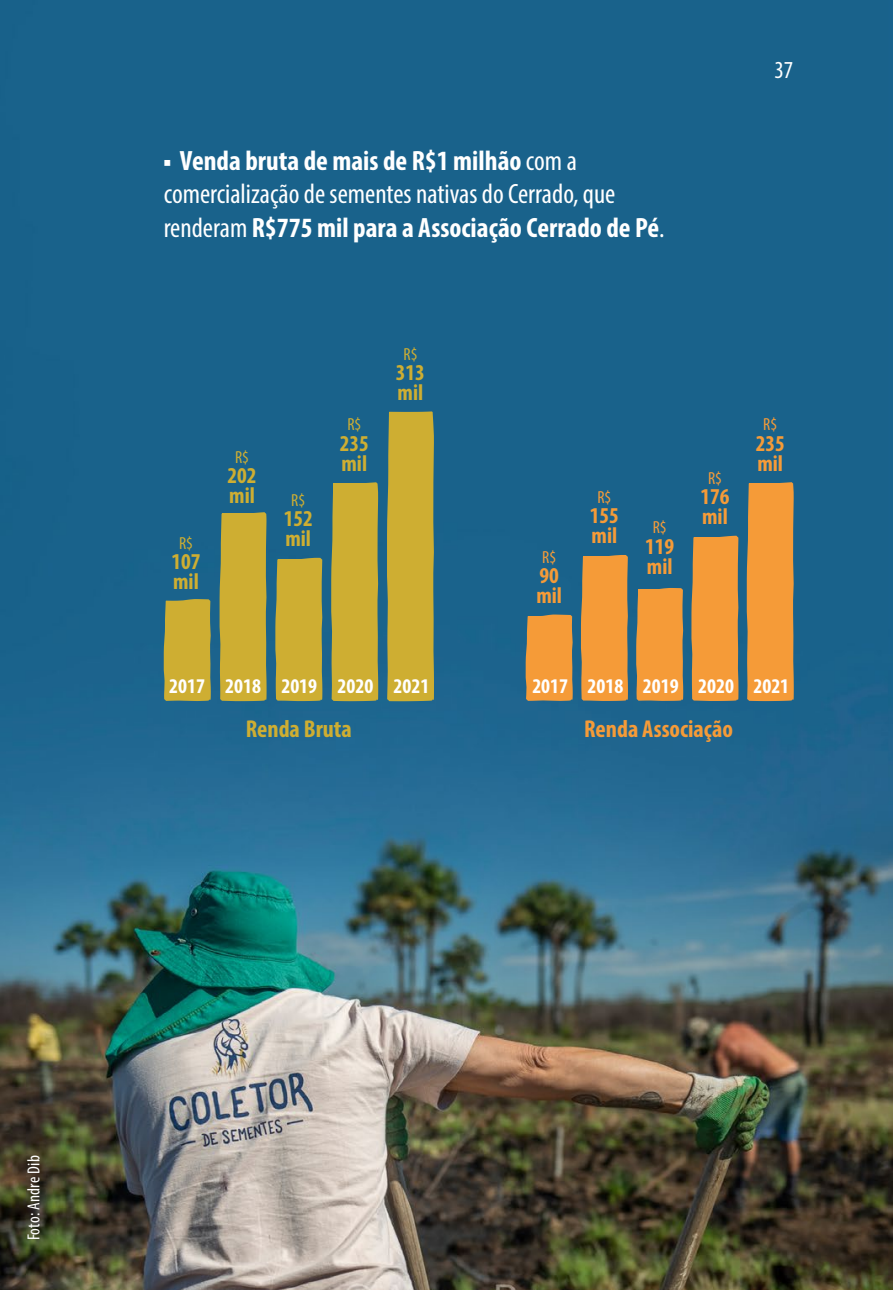
<style>
.page{position:relative;width:893px;height:1290px;background:#fff}
.page>*{position:absolute;margin:0;border:0;box-sizing:border-box;transform-origin:0 0}
.t1{font:700 condensed 28px/33.6px "Myriad Pro";color:#fff}
.t2{font:700 condensed 24.5px "Myriad Pro";color:#f59b38}
.t3{font:700 condensed 24.5px "Myriad Pro";color:#ceae32}
.t4{font:condensed 24.5px "Myriad Pro";color:#fff}
.t5{font:700 condensed 22.75px/20.1px "Myriad Pro";color:#ceae32}
.t6{font:700 condensed 22.75px/20.1px "Myriad Pro";color:#f59b38}
.t7{font:700 condensed 21px "Myriad Pro";color:#fff}
.t8{font:condensed 17.5px "Myriad Pro";letter-spacing:.01em;color:#fff}
.t9{font:condensed 17.5px "Myriad Pro";color:#ceae32}
.t10{font:condensed 17.5px "Myriad Pro";color:#f59b38}
.s1{font-family:"Akzid Grtsk Next";font-stretch:normal;font-size:24.5px}
.s2{font-weight:400}
</style>
<div class="page">
<img style="left:0;top:0;width:893px;height:1290px">
<svg style="left:162px;top:599px;width:50px;height:102px"></svg>
<svg style="left:218px;top:511px;width:49px;height:190px"></svg>
<svg style="left:275px;top:558px;width:49px;height:144px"></svg>
<svg style="left:331px;top:481px;width:48px;height:222px"></svg>
<svg style="left:385px;top:410px;width:49px;height:291px"></svg>
<svg style="left:525px;top:613px;width:48px;height:89px"></svg>
<svg style="left:581px;top:553px;width:47px;height:149px"></svg>
<svg style="left:636px;top:587px;width:47px;height:115px"></svg>
<svg style="left:690px;top:536px;width:50px;height:165px"></svg>
<div style="left:746px;top:481px;width:48px;height:222px;background:#f59b38"></div>
<p class="t1" style="left:164px;top:143px;width:502px"><span class="s1">•</span> Venda bruta de mais de R$1 milhão <span class="s2">com a comercialização de sementes nativas do Cerrado, que renderam</span> R$775 mil para a Associação Cerrado de Pé<span class="s2">.</span></p>
<p class="t4" style="left:774px;top:55px;width:20px">37</p>
<p class="t9" style="left:179px;top:532px;width:15px">R$</p>
<p class="t5" style="left:171px;top:551px;width:31px">107 mil</p>
<p class="t9" style="left:235px;top:446px;width:15px">R$</p>
<p class="t5" style="left:228px;top:465px;width:31px">202 mil</p>
<p class="t9" style="left:291px;top:489px;width:15px">R$</p>
<p class="t5" style="left:284px;top:508px;width:31px">152 mil</p>
<p class="t9" style="left:347px;top:414px;width:15px">R$</p>
<p class="t5" style="left:340px;top:432px;width:31px">235 mil</p>
<p class="t9" style="left:403px;top:344px;width:15px">R$</p>
<p class="t5" style="left:396px;top:362px;width:31px">313 mil</p>
<p class="t10" style="left:542px;top:546px;width:15px">R$</p>
<p class="t6" style="left:536px;top:565px;width:27px">90 mil</p>
<p class="t10" style="left:597px;top:486px;width:15px">R$</p>
<p class="t6" style="left:590px;top:505px;width:31px">155 mil</p>
<p class="t10" style="left:653px;top:516px;width:15px">R$</p>
<p class="t6" style="left:645px;top:536px;width:31px">119 mil</p>
<p class="t10" style="left:708px;top:467px;width:15px">R$</p>
<p class="t6" style="left:700px;top:486px;width:31px">176 mil</p>
<p class="t10" style="left:763px;top:414px;width:15px">R$</p>
<p class="t6" style="left:756px;top:432px;width:31px">235 mil</p>
<p class="t7" style="left:169px;top:673px;width:37px">2017</p>
<p class="t7" style="left:225px;top:673px;width:37px">2018</p>
<p class="t7" style="left:281px;top:673px;width:37px">2019</p>
<p class="t7" style="left:337px;top:673px;width:37px">2020</p>
<p class="t7" style="left:394px;top:673px;width:37px">2021</p>
<p class="t7" style="left:532px;top:673px;width:258px">2017 2018 2019 2020 2021</p>
<p class="t3" style="left:246px;top:714px;width:108px">Renda Bruta</p>
<p class="t2" style="left:584px;top:714px;width:150px">Renda Associação</p>
<p class="t8" style="left:23px;top:1240px;width:86px;rotate:-90deg">Foto: Andre Dib</p>
</div>
